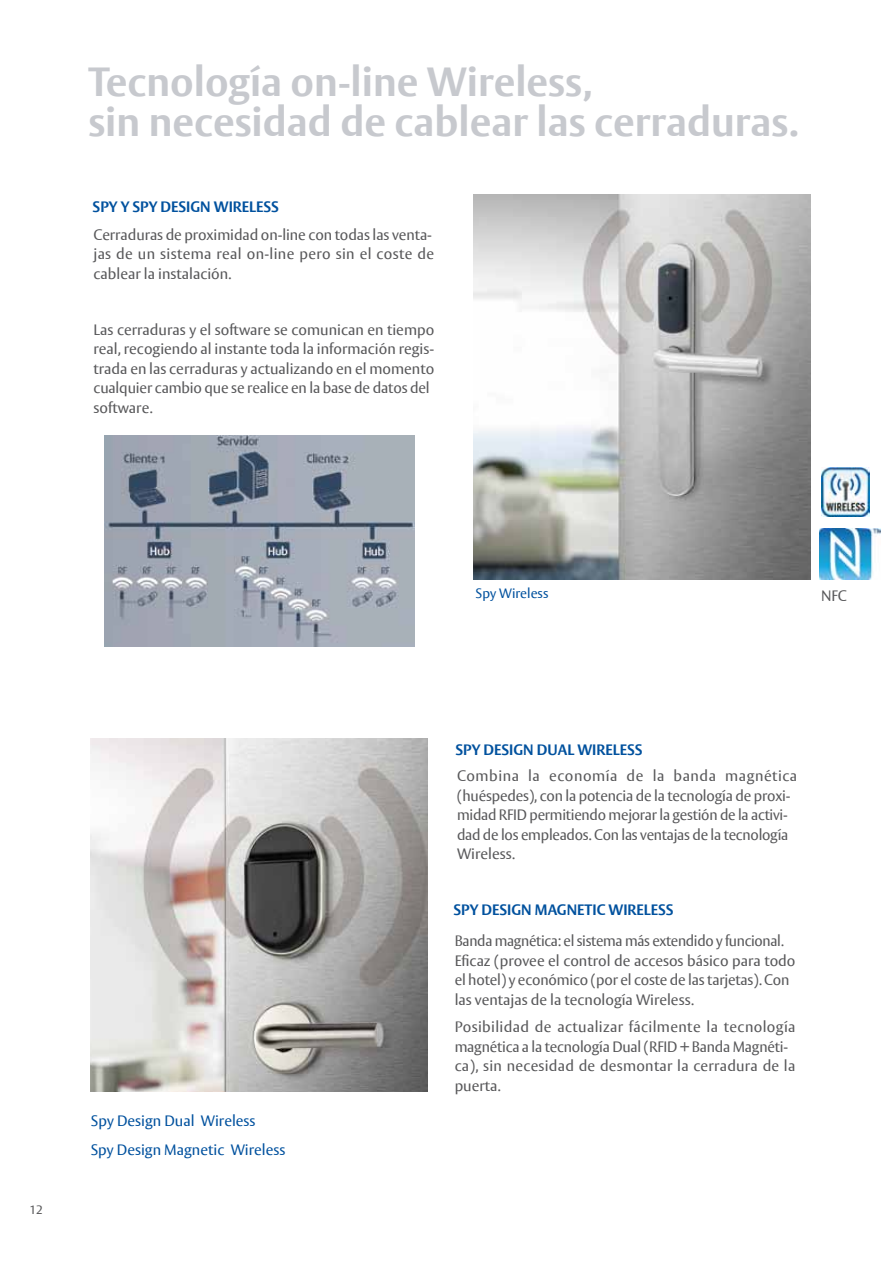
<style>
.page{position:relative;width:893px;height:1263px;background:#fff}
.page>*{position:absolute;margin:0;border:0;box-sizing:border-box;transform-origin:0 0}
.t1{font:700 40.5px/40.5px "ASSA Vesta";color:#c7c9ce}
.t2{font:15px/19.5px "ASSA Vesta";color:#58585a}
.t3{font:700 15px "ASSA Vesta";color:#00519e}
.t4{font:15px "ASSA Vesta";color:#00519e}
.t5{font:13.5px "ASSA Vesta";color:#00519e}
.t6{font:12px "ASSA Vesta";color:#58585a}
</style>
<div class="page">
<img style="left:474px;top:195px;width:337px;height:385px">
<img style="left:90px;top:739px;width:338px;height:353px">
<img style="left:819px;top:528px;width:61px;height:52px">
<img style="left:821px;top:467px;width:49px;height:49px">
<img style="left:105px;top:436px;width:310px;height:210px">
<h1 class="t1" style="left:88px;top:63px;width:712px">Tecnología on-line Wireless,<br>sin necesidad de cablear las cerraduras.</h1>
<p class="t3" style="left:93px;top:197px;width:188px">SPY Y SPY DESIGN WIRELESS</p>
<p class="t2" style="left:94px;top:225px;width:342px">Cerraduras de proximidad on-line con todas las venta&shy;jas de un sistema real on-line pero sin el coste de cablear la instalación.</p>
<p class="t2" style="left:94px;top:320px;width:342px">Las cerraduras y el software se comunican en tiempo real, recogiendo al instante toda la información regis&shy;trada en las cerraduras y actualizando en el momento cualquier cambio que se realice en la base de datos del software.</p>
<p class="t6" style="left:30px;top:1203px;width:15px">12</p>
<p class="t4" style="left:91px;top:1112px;width:166px">Spy Design Dual Wireless</p>
<p class="t4" style="left:91px;top:1140px;width:196px">Spy Design Magnetic Wireless</p>
<p class="t5" style="left:476px;top:585px;width:74px">Spy Wireless</p>
<p class="t2" style="left:821px;top:587px;width:27px">NFC</p>
<p class="t3" style="left:455px;top:740px;width:189px">SPY DESIGN DUAL WIRELESS</p>
<p class="t2" style="left:457px;top:767px;width:342px">Combina la economía de la banda magnética (huéspedes), con la potencia de la tecnología de proxi&shy;midad RFID permitiendo mejorar la gestión de la activi&shy;dad de los empleados. Con las ventajas de la tecnología Wireless.</p>
<p class="t3" style="left:454px;top:901px;width:222px">SPY DESIGN MAGNETIC WIRELESS</p>
<p class="t2" style="left:455px;top:932px;width:342px">Banda magnética: el sistema más extendido y funcional.<br>Eficaz (provee el control de accesos básico para todo el hotel) y económico (por el coste de las tarjetas). Con las ventajas de la tecnología Wireless.</p>
<p class="t2" style="left:455px;top:1018px;width:342px">Posibilidad de actualizar fácilmente la tecnología magnética a la tecnología Dual (RFID + Banda Magnéti&shy;ca), sin necesidad de desmontar la cerradura de la puerta.</p>
</div>
